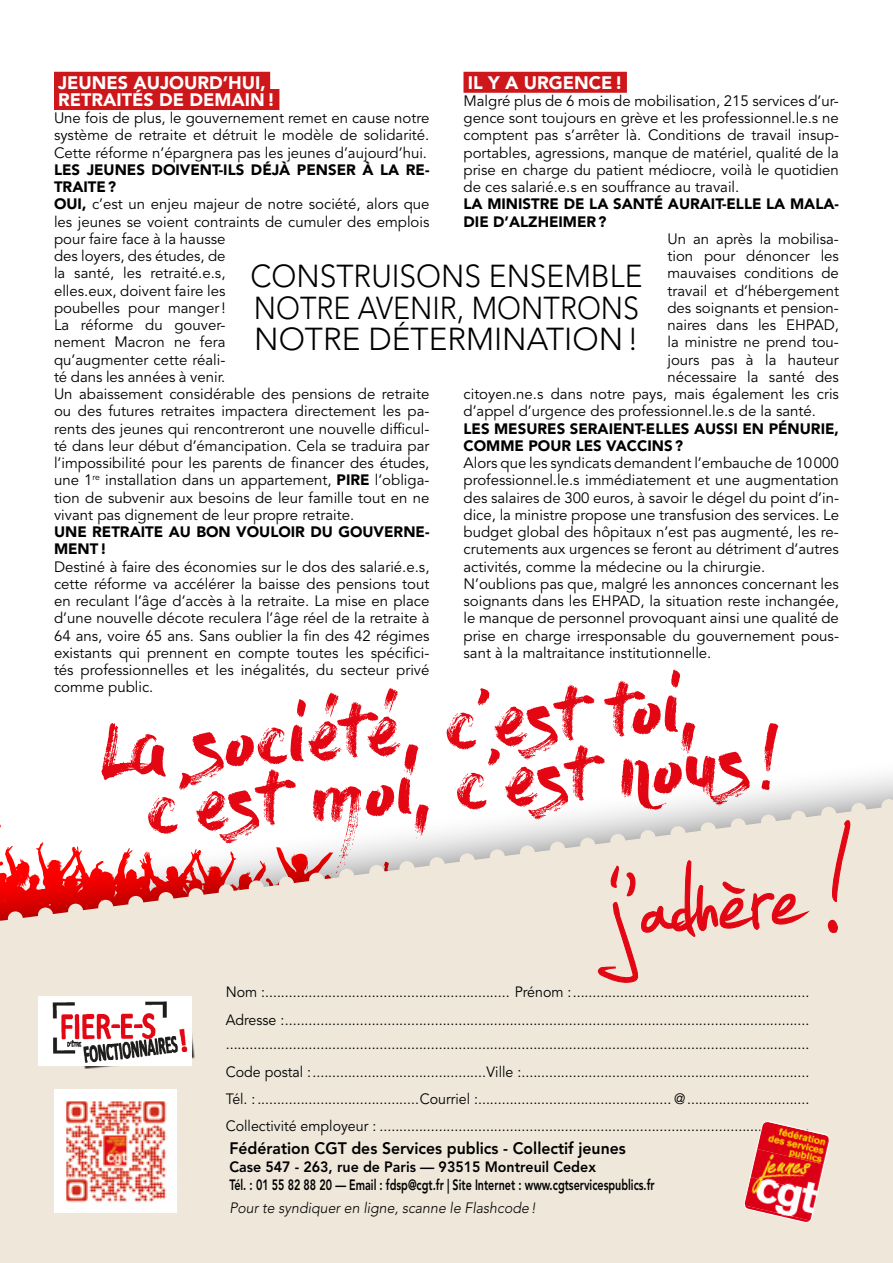
<style>
.page{position:relative;width:893px;height:1263px;background:#fff}
.page>*{position:absolute;margin:0;border:0;box-sizing:border-box;transform-origin:0 0}
.t1{font:71.55px/61.2px "Dry Brush";color:#e30613;scale:.95 1}
.t2{font:300 31.5px/31.5px "Avenir LT Std";color:#000;text-align:justify;scale:.95 1}
.t3{font:900 18px/17.2px "Avenir LT Std";color:#fff}
.t4{font:800 16.5px "Avenir LT Std";color:#000;scale:.95 1}
.t5{font:15px/17.2px "Avenir LT Std";color:#000;text-align:justify}
.t6{font:900 15px/17.2px "Avenir LT Std";color:#000}
.t7{font:14.85px/27.3px "Avenir LT Std";color:#000;scale:.95 1}
.t8{font:800 14.85px/17.9px "Avenir LT Std";color:#000;scale:.95 1}
.t9{font:italic 300 14.85px "Avenir LT Std";color:#000;scale:.95 1}
.s1{font-weight:900}
</style>
<div class="page">
<div style="left:54px;top:72px;width:216px;height:21px;background:#cd171a"></div>
<div style="left:54px;top:89px;width:225px;height:21px;background:#cd171a"></div>
<div style="left:463px;top:72px;width:164px;height:21px;background:#cd171a"></div>
<div style="left:0;top:975px;width:893px;height:280px;background:#eee7da"></div>
<svg style="left:0;top:775px;width:893px;height:200px"></svg>
<div style="left:0;top:1255px;width:893px;height:8px;background:#eee7da"></div>
<svg style="left:0;top:953px;width:1px;height:15px"></svg>
<svg style="left:588px;top:819px;width:273px;height:167px"></svg>
<div style="left:54px;top:1001px;width:141px;height:68px;background:#000;opacity:.77"></div>
<img style="left:38px;top:996px;width:154px;height:70px">
<svg style="left:743px;top:1120px;width:88px;height:103px"></svg>
<img style="left:54px;top:1090px;width:122px;height:122px">
<p class="t3" style="left:58px;top:74px;width:218px">JEUNES AUJOURD’HUI,<br>RETRAITÉS DE DEMAIN!</p>
<p class="t5" style="left:54px;top:110px;width:377px">Une fois de plus, le gouvernement remet en cause notre système de retraite et détruit le modèle de solidarité.<br>Cette réforme n’épargnera pas les jeunes d’aujourd’hui.</p>
<p class="t5" style="left:54px;top:161px;width:377px;text-align:left"><span class="s1">LES JEUNES DOIVENT-ILS DÉJÀ PENSER À LA RE-TRAITE?<br>OUI,</span> c’est un enjeu majeur de notre société, alors que les jeunes se voient contraints de cumuler des emplois pour faire face à la hausse<br>des loyers, des études, de<br>la santé, les retraité.e.s,<br>elles.eux, doivent faire les<br>poubelles pour manger!<br>La réforme du gouver-<br>nement Macron ne fera<br>qu’augmenter cette réali-<br>té dans les années à venir.<br>Un abaissement considérable des pensions de retraite ou des futures retraites impactera directement les pa&shy;rents des jeunes qui rencontreront une nouvelle difficul&shy;té dans leur début d’émancipation. Cela se traduira par l’impossibilité pour les parents de financer des études, une 1<sup>re</sup> installation dans un appartement, <span class="s1">PIRE</span> l’obliga&shy;tion de subvenir aux besoins de leur famille tout en ne vivant pas dignement de leur propre retraite.</p>
<p class="t6" style="left:54px;top:523px;width:377px">UNE RETRAITE AU BON VOULOIR DU GOUVERNE-<br>MENT!</p>
<p class="t5" style="left:54px;top:558px;width:377px">Destiné à faire des économies sur le dos des salarié.e.s, cette réforme va accélérer la baisse des pensions tout en reculant l’âge d’accès à la retraite. La mise en place d’une nouvelle décote reculera l’âge réel de la retraite à 64 ans, voire 65 ans. Sans oublier la fin des 42 régimes existants qui prennent en compte toutes les spécifici&shy;tés professionnelles et les inégalités, du secteur privé comme public.</p>
<p class="t3" style="left:468px;top:74px;width:156px">IL Y A URGENCE!</p>
<p class="t5" style="left:463px;top:92px;width:377px">Malgré plus de 6 mois de mobilisation, 215 services d’ur&shy;gence sont toujours en grève et les professionnel.le.s ne comptent pas s’arrêter là. Conditions de travail insup&shy;portables, agressions, manque de matériel, qualité de la prise en charge du patient médiocre, voilà le quotidien de ces salarié.e.s en souffrance au travail.</p>
<p class="t6" style="left:463px;top:195px;width:377px">LA MINISTRE DE LA SANTÉ AURAIT-ELLE LA MALA-<br>DIE D’ALZHEIMER?</p>
<p class="t5" style="left:667px;top:230px;width:173px">Un an après la mobilisa-</p>
<p class="t5" style="left:667px;top:248px;width:173px">tion pour dénoncer les</p>
<p class="t5" style="left:667px;top:265px;width:173px">mauvaises conditions de</p>
<p class="t5" style="left:667px;top:282px;width:173px">travail et d’hébergement</p>
<p class="t5" style="left:667px;top:299px;width:173px">des soignants et pension-</p>
<p class="t5" style="left:667px;top:317px;width:173px">naires dans les EHPAD,</p>
<p class="t5" style="left:667px;top:334px;width:173px">la ministre ne prend tou-</p>
<p class="t5" style="left:667px;top:351px;width:173px">jours pas à la hauteur</p>
<p class="t5" style="left:667px;top:368px;width:173px">nécessaire la santé des</p>
<p class="t5" style="left:463px;top:386px;width:377px">citoyen.ne.s dans notre pays, mais également les cris</p>
<p class="t5" style="left:463px;top:403px;width:354px">d’appel d’urgence des professionnel.le.s de la santé.</p>
<p class="t6" style="left:463px;top:420px;width:377px">LES MESURES SERAIENT-ELLES AUSSI EN PÉNURIE,<br>COMME POUR LES VACCINS?</p>
<p class="t5" style="left:463px;top:455px;width:377px;text-align:left">Alors que les syndicats demandent l’embauche de 10000 professionnel.le.s immédiatement et une augmentation des salaires de 300 euros, à savoir le dégel du point d’in&shy;dice, la ministre propose une transfusion des services. Le budget global des hôpitaux n’est pas augmenté, les re&shy;crutements aux urgences se feront au détriment d’autres activités, comme la médecine ou la chirurgie.<br>N’oublions pas que, malgré les annonces concernant les soignants dans les EHPAD, la situation reste inchangée, le manque de personnel provoquant ainsi une qualité de prise en charge irresponsable du gouvernement pous&shy;sant à la maltraitance institutionnelle.</p>
<h2 class="t2" style="left:250px;top:261px;width:414px">CONSTRUISONS ENSEMBLE NOTRE AVENIR, MONTRONS NOTRE DÉTERMINATION!</h2>
<h1 class="t1" style="left:138px;top:721px;width:670px;text-indent:-42px;rotate:-5deg">La société, c’est toi, c’est moi, c’est nous !</h1>
<p class="t7" style="left:226px;top:979px;width:616px">Nom :.............................................................. Prénom :............................................................<br>Adresse :.....................................................................................................................................</p>
<p class="t7" style="left:226px;top:1031px;width:616px;text-align:justify">....................................................................................................................................................<br>Code postal :............................................Ville :.........................................................................<br>Tél. :.........................................Courriel :................................................. @...............................<br>Collectivité employeur : .............................................................................................................</p>
<p class="t4" style="left:229px;top:1139px;width:419px">Fédération CGT des Services publics - Collectif jeunes</p>
<p class="t8" style="left:229px;top:1158px;width:449px">Case 547 - 263, rue de Paris — 93515 Montreuil Cedex<br>Tél. : 01 55 82 88 20 — Email : fdsp@cgt.fr | Site Internet : www.cgtservicespublics.fr</p>
<p class="t9" style="left:229px;top:1199px;width:324px">Pour te syndiquer en ligne, scanne le Flashcode!</p>
</div>
